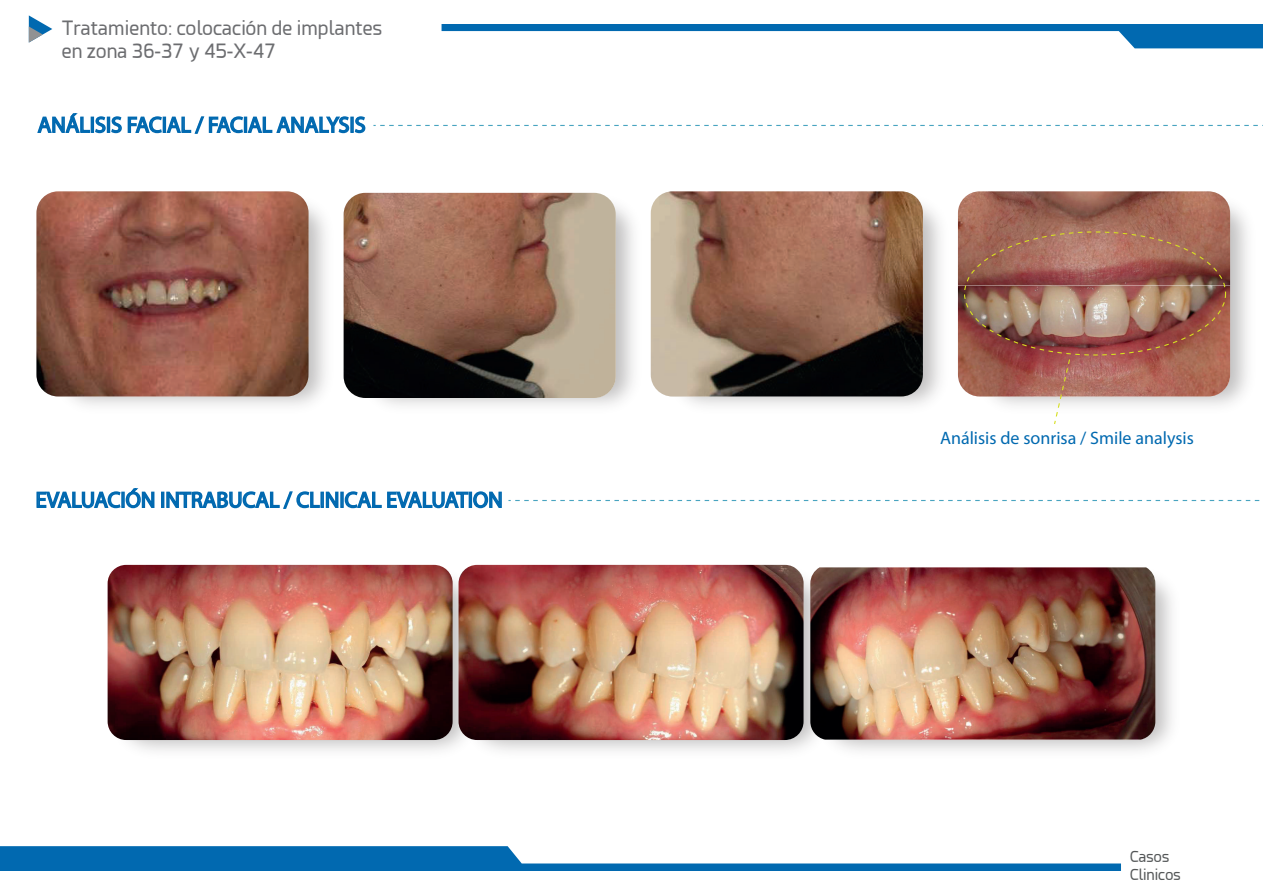
<style>
.page{position:relative;width:1263px;height:893px;background:#fff}
.page>*{position:absolute;margin:0;border:0;box-sizing:border-box;transform-origin:0 0}
.t1{font:22.05px "Myriad Pro";color:#0169b0}
.t2{font:19.5px/23.4px "Esphimere";color:#6c6d70}
.t3{font:18px "Myriad Pro";color:#0169b0}
.t4{font:15px/18px "Esphimere";color:#545758}
</style>
<div class="page">
<svg style="left:0;top:846px;width:1121px;height:25px;fill:#0169b0"></svg>
<svg style="left:442px;top:24px;width:821px;height:24px"></svg>
<svg style="left:29px;top:15px;width:23px;height:28px"></svg>
<svg style="left:36px;top:191px;width:273px;height:205px;background:#955d4c"></svg>
<svg style="left:344px;top:193px;width:272px;height:205px;background:#896a59"></svg>
<svg style="left:651px;top:191px;width:272px;height:205px;background:#846452"></svg>
<img style="left:976px;top:206px;width:272px;height:200px">
<img style="left:958px;top:191px;width:272px;height:205px">
<img style="left:108px;top:565px;width:345px;height:175px">
<img style="left:458px;top:564px;width:352px;height:187px">
<img style="left:458px;top:565px;width:345px;height:175px">
<img style="left:810px;top:579px;width:362px;height:172px">
<img style="left:810px;top:567px;width:345px;height:173px">
<svg style="left:37px;top:113px;width:329px;height:21px"></svg>
<svg style="left:373px;top:125px;width:890px;height:1px"></svg>
<svg style="left:36px;top:488px;width:119px;height:21px"></svg>
<div style="left:161px;top:492px;width:3px;height:16px;border:2px solid #0169b0"></div>
<svg style="left:166px;top:491px;width:1094px;height:18px"></svg>
<svg style="left:1053px;top:358px;width:18px;height:66px"></svg>
<p class="t2" style="left:62px;top:16px;width:322px">Tratamiento: colocación de implantes en zona 36-37 y 45-X-47</p>
<p class="t1" style="left:38px;top:111px;width:329px">ANÁLISIS FACIAL / FACIAL ANALYSIS</p>
<p class="t1" style="left:36px;top:486px;width:469px">EVALUACIÓN INTRABUCAL / CLINICAL EVALUATION</p>
<p class="t3" style="left:940px;top:427px;width:255px">Análisis de sonrisa / Smile analysis</p>
<p class="t4" style="left:1130px;top:848px;width:53px">Casos<br>Clinicos</p>
</div>
